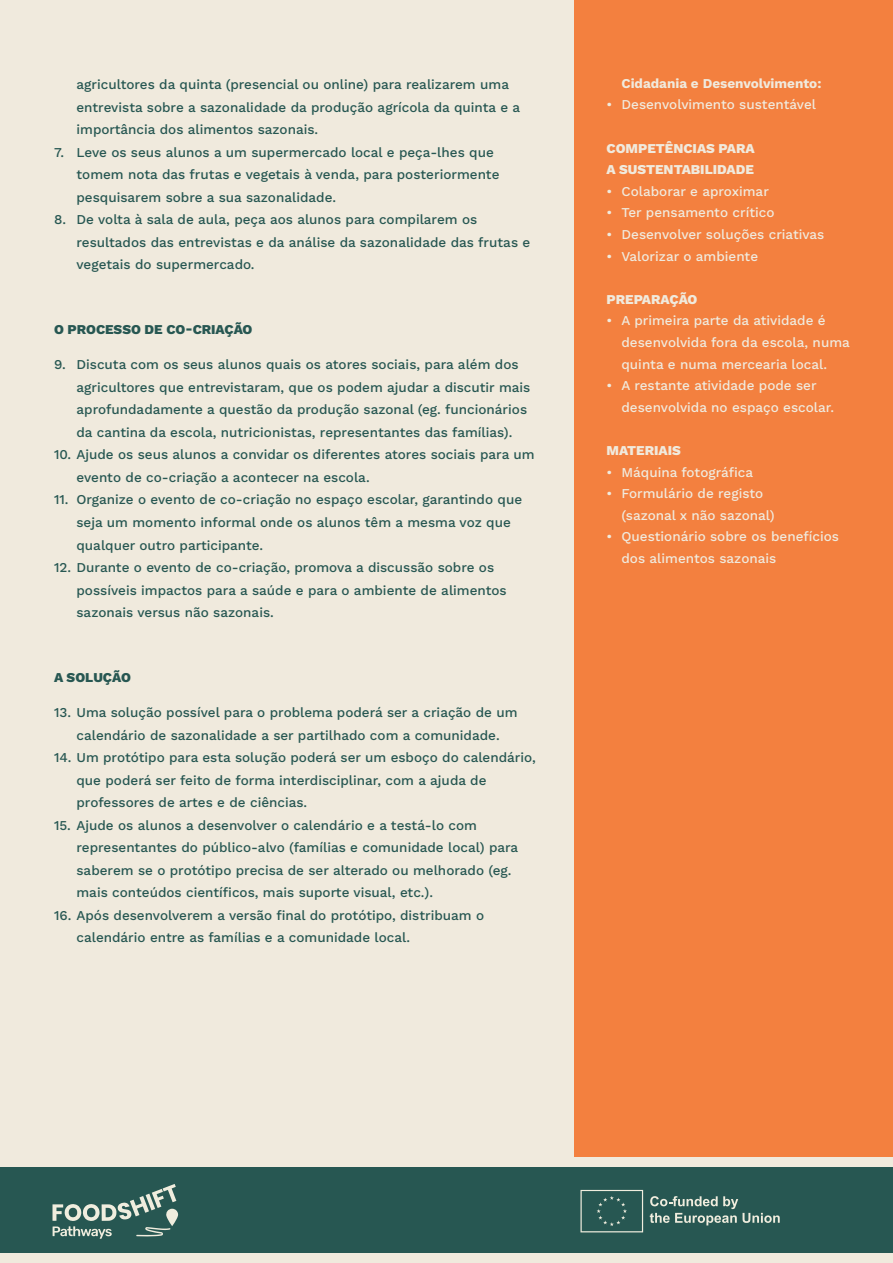
<style>
.page{position:relative;width:893px;height:1263px;background:#f0eadd}
.page>*{position:absolute;margin:0;border:0;box-sizing:border-box;transform-origin:0 0}
.t1{font:500 13.5px/22.5px "Work Sans";color:#275752}
.t2{font:500 13.5px/21.6px "Work Sans";color:#f0eadd}
.t3{font:800 13.5px/21.6px "Work Sans";color:#f0eadd}
.t4{font:800 13.5px "Work Sans";color:#275752}
.t5{font:700 13.5px "Work Sans";color:#f0eadd}
</style>
<div class="page">
<div style="left:574px;top:0;width:319px;height:1157px;background:#f3803f"></div>
<div style="left:0;top:1167px;width:893px;height:85px;background:#275752"></div>
<svg style="left:52px;top:1184px;width:126px;height:55px"></svg>
<svg style="left:580px;top:1190px;width:63px;height:42px"></svg>
<svg style="left:650px;top:1196px;width:130px;height:29px"></svg>
<p class="t1" style="left:77px;top:73px;width:445px">agricultores da quinta (presencial ou online) para realizarem uma entrevista sobre a sazonalidade da produção agrícola da quinta e a importância dos alimentos sazonais.</p>
<p class="t1" style="left:77px;top:140px;width:424px;text-indent:-23px">7. Leve os seus alunos a um supermercado local e peça-lhes que tomem nota das frutas e vegetais à venda, para posteriormente pesquisarem sobre a sua sazonalidade.</p>
<p class="t1" style="left:77px;top:208px;width:455px;text-indent:-23px">8. De volta à sala de aula, peça aos alunos para compilarem os resultados das entrevistas e da análise da sazonalidade das frutas e vegetais do supermercado.</p>
<p class="t4" style="left:54px;top:319px;width:200px">O PROCESSO DE CO-CRIAÇÃO</p>
<p class="t1" style="left:77px;top:353px;width:455px;text-indent:-23px">9. Discuta com os seus alunos quais os atores sociais, para além dos agricultores que entrevistaram, que os podem ajudar a discutir mais aprofundadamente a questão da produção sazonal (eg. funcionários da cantina da escola, nutricionistas, representantes das famílias).</p>
<p class="t1" style="left:77px;top:443px;width:460px;text-indent:-23px">10. Ajude os seus alunos a convidar os diferentes atores sociais para um evento de co-criação a acontecer na escola.</p>
<p class="t1" style="left:77px;top:488px;width:447px;text-indent:-23px">11. Organize o evento de co-criação no espaço escolar, garantindo que seja um momento informal onde os alunos têm a mesma voz que qualquer outro participante.</p>
<p class="t1" style="left:77px;top:556px;width:432px;text-indent:-23px">12. Durante o evento de co-criação, promova a discussão sobre os possíveis impactos para a saúde e para o ambiente de alimentos sazonais versus não sazonais.</p>
<p class="t4" style="left:54px;top:667px;width:78px">A SOLUÇÃO</p>
<p class="t1" style="left:54px;top:701px;width:465px;text-align:center">13. Uma solução possível para o problema poderá ser a criação de um calendário de sazonalidade a ser partilhado com a comunidade.</p>
<p class="t1" style="left:77px;top:746px;width:461px;text-indent:-23px">14. Um protótipo para esta solução poderá ser um esboço do calendário, que poderá ser feito de forma interdisciplinar, com a ajuda de professores de artes e de ciências.</p>
<p class="t1" style="left:77px;top:813px;width:443px;text-indent:-23px">15. Ajude os alunos a desenvolver o calendário e a testá-lo com representantes do público-alvo (famílias e comunidade local) para saberem se o protótipo precisa de ser alterado ou melhorado (eg. mais conteúdos científicos, mais suporte visual, etc.).</p>
<p class="t1" style="left:77px;top:903px;width:409px;text-indent:-23px">16. Após desenvolverem a versão final do protótipo, distribuam o calendário entre as famílias e a comunidade local.</p>
<p class="t5" style="left:621px;top:73px;width:201px">Cidadania e Desenvolvimento:</p>
<p class="t2" style="left:606px;top:93px;width:211px">• Desenvolvimento sustentável</p>
<p class="t3" style="left:606px;top:137px;width:150px">COMPETÊNCIAS PARA<br>A SUSTENTABILIDADE</p>
<p class="t2" style="left:606px;top:180px;width:164px">• Colaborar e aproximar</p>
<p class="t2" style="left:606px;top:201px;width:169px">• Ter pensamento crítico</p>
<p class="t2" style="left:606px;top:223px;width:219px">• Desenvolver soluções criativas</p>
<p class="t2" style="left:606px;top:245px;width:153px">• Valorizar o ambiente</p>
<p class="t3" style="left:606px;top:288px;width:92px">PREPARAÇÃO</p>
<p class="t2" style="left:621px;top:309px;width:230px;text-indent:-15px">• A primeira parte da atividade é desenvolvida fora da escola, numa quinta e numa mercearia local.</p>
<p class="t2" style="left:621px;top:374px;width:214px;text-indent:-15px">• A restante atividade pode ser desenvolvida no espaço escolar.</p>
<p class="t3" style="left:606px;top:439px;width:76px">MATERIAIS</p>
<p class="t2" style="left:606px;top:461px;width:148px">• Máquina fotográfica</p>
<p class="t2" style="left:621px;top:482px;width:155px;text-indent:-15px">• Formulário de registo (sazonal x não sazonal)</p>
<p class="t2" style="left:621px;top:525px;width:219px;text-indent:-15px">• Questionário sobre os benefícios dos alimentos sazonais</p>
</div>
